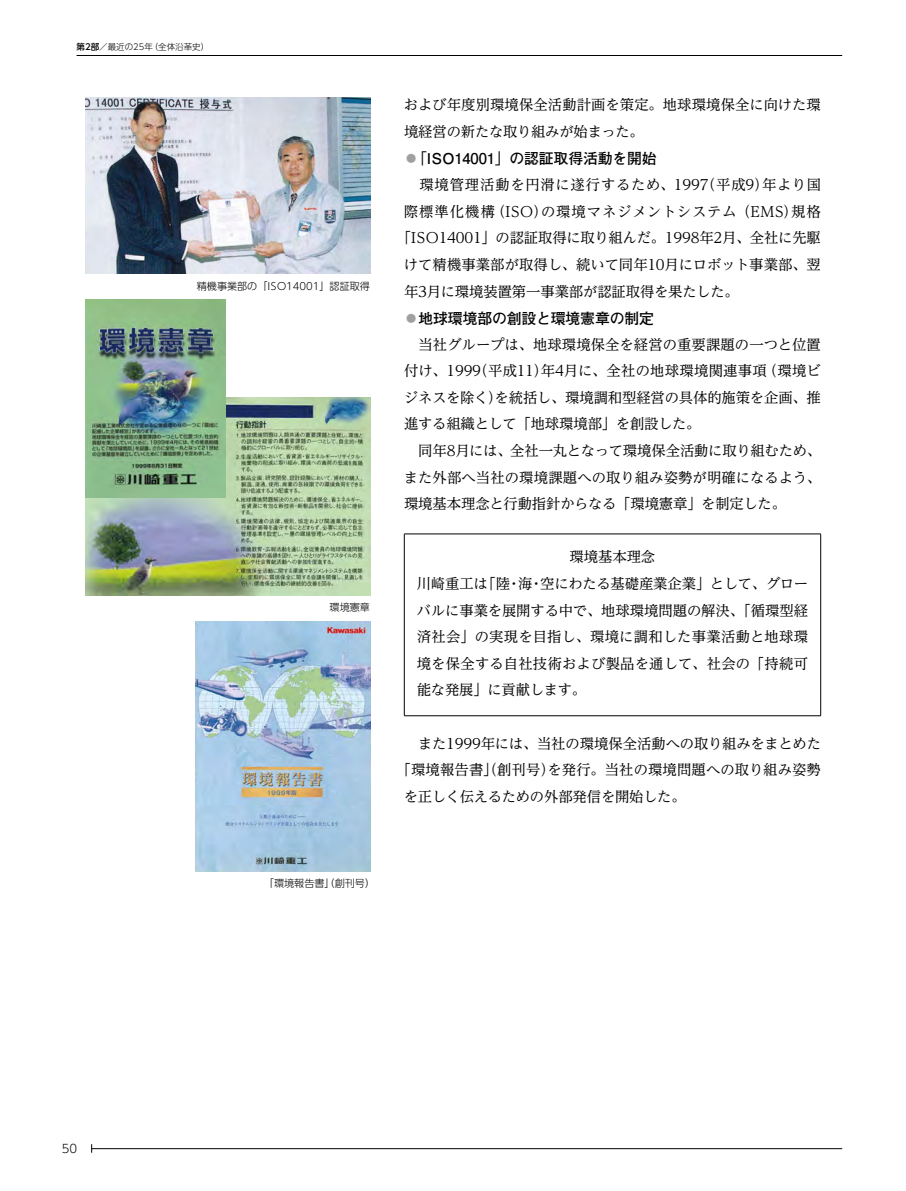
<style>
.page{position:relative;width:906px;height:1191px;background:#fff}
.page>*{position:absolute;margin:0;border:0;box-sizing:border-box;transform-origin:0 0}
.t1{font:700 14.85px "Futo Go B101 Pr 6 N";letter-spacing:-.01em;color:#000}
.t2{font:14.4px/26.5px "UD Reimin Pr 6 N";letter-spacing:-.005em;color:#000}
.t3{font:14.4px "UD Reimin Pr 6 N";letter-spacing:.05em;color:#000}
.t4{font:14.4px "UD Reimin Pr 6 N";letter-spacing:.055em;color:#000}
.t5{font:300 11.7px "UD Shin Go Pro";color:#000}
.t6{font:300 10.05px "UD Shin Go Pro";color:#000}
.t7{font:300 8.55px "UD Shin Go Pro";color:#000}
.s1{font-weight:500}
.s2{color:#9fa0a0}
</style>
<div class="page">
<hr style="left:77px;top:55px;width:765px;height:1px;background:#000">
<hr style="left:91px;top:1148px;width:751px;height:1px;background:#000">
<hr style="left:404px;top:533px;width:417px;height:1px;background:#000">
<hr style="left:404px;top:715px;width:417px;height:1px;background:#000">
<hr style="left:404px;top:534px;width:1px;height:181px;background:#000">
<hr style="left:820px;top:534px;width:1px;height:181px;background:#000">
<img style="left:85px;top:398px;width:285px;height:197px">
<img style="left:196px;top:621px;width:174px;height:251px">
<img style="left:85px;top:98px;width:285px;height:176px">
<img style="left:85px;top:300px;width:140px;height:197px">
<p class="t7" style="left:77px;top:40px;width:134px"><span class="s1">第2部／</span>最近の25年（全体沿革史）</p>
<p class="t6" style="left:197px;top:278px;width:175px">精機事業部の「ISO14001」認証取得</p>
<p class="t6" style="left:330px;top:599px;width:42px">環境憲章</p>
<p class="t6" style="left:264px;top:875px;width:113px">「環境報告書」（創刊号）</p>
<p class="t2" style="left:404px;top:91px;width:418px">および年度別環境保全活動計画を策定。地球環境保全に向けた環境経営の新たな取り組みが始まった。</p>
<p class="t1" style="left:404px;top:147px;width:254px"><span class="s2">⃝</span>「ISO14001」の認証取得活動を開始</p>
<p class="t3" style="left:404px;top:173px;width:418px">　環境管理活動を円滑に遂行するため、1997（平成9）年より国</p>
<p class="t4" style="left:404px;top:200px;width:418px">際標準化機構（ISO）の環境マネジメントシステム（EMS）規格</p>
<p class="t2" style="left:397px;top:224px;width:426px">「ISO14001」の認証取得に取り組んだ。1998年2月、全社に先駆</p>
<p class="t2" style="left:404px;top:251px;width:418px">けて精機事業部が取得し、続いて同年10月にロボット事業部、翌</p>
<p class="t2" style="left:404px;top:277px;width:336px">年3月に環境装置第一事業部が認証取得を果たした。</p>
<p class="t1" style="left:404px;top:306px;width:252px"><span class="s2">⃝</span>地球環境部の創設と環境憲章の制定</p>
<p class="t2" style="left:404px;top:330px;width:419px">　当社グループは、地球環境保全を経営の重要課題の一つと位置付け、1999（平成11）年4月に、全社の地球環境関連事項（環境ビジネスを除く）を統括し、環境調和型経営の具体的施策を企画、推進する組織として「地球環境部」を創設した。<br>　同年8月には、全社一丸となって環境保全活動に取り組むため、また外部へ当社の環境課題への取り組み姿勢が明確になるよう、環境基本理念と行動指針からなる「環境憲章」を制定した。</p>
<p class="t2" style="left:417px;top:543px;width:393px;text-indent:153px">環境基本理念<br>川崎重工は「陸・海・空にわたる基礎産業企業」として、グローバルに事業を展開する中で、地球環境問題の解決、「循環型経済社会」の実現を目指し、環境に調和した事業活動と地球環境を保全する自社技術および製品を通して、社会の「持続可能な発展」に貢献します。</p>
<p class="t2" style="left:404px;top:729px;width:418px">　また1999年には、当社の環境保全活動への取り組みをまとめた</p>
<p class="t2" style="left:397px;top:756px;width:426px">「環境報告書」（創刊号）を発行。当社の環境問題への取り組み姿勢</p>
<p class="t2" style="left:404px;top:782px;width:283px">を正しく伝えるための外部発信を開始した。</p>
<p class="t5" style="left:62px;top:1139px;width:17px">50</p>
</div>
